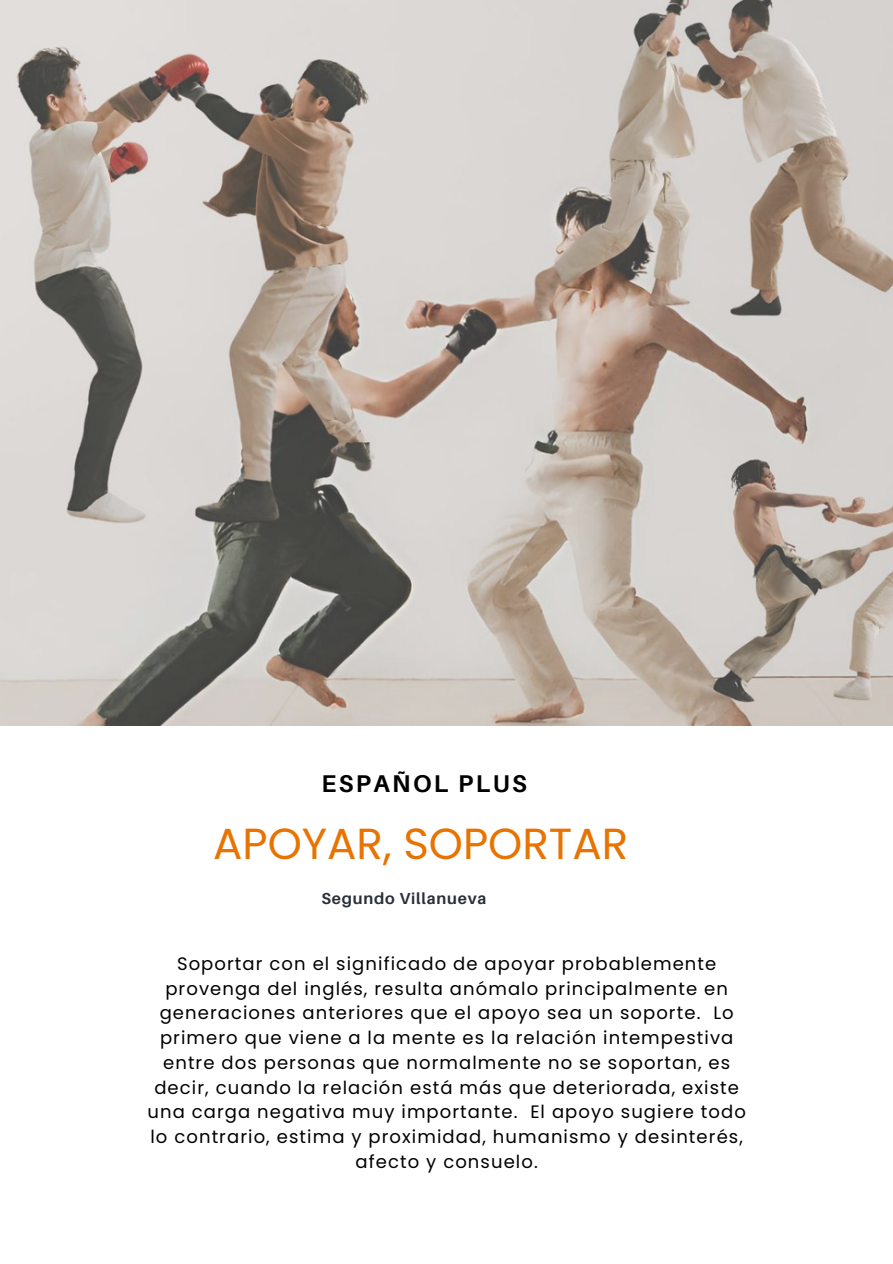
<style>
.page{position:relative;width:893px;height:1264px;background:#fff}
.page>*{position:absolute;margin:0;border:0;box-sizing:border-box;transform-origin:0 0}
.t1{font:43.5px "Poppins";color:#e87300}
.t2{font:700 24.15px "Aileron";letter-spacing:.1em;color:#000}
.t3{font:18px/24.8px "Poppins";letter-spacing:.06em;color:#000;text-align:center}
.t4{font:700 15.9px "Aileron";letter-spacing:.05em;color:#282f3a}
</style>
<div class="page">
<img style="left:0;top:0;width:892px;height:725px">
<h2 class="t2" style="left:321px;top:768px;width:207px">ESPAÑOL PLUS</h2>
<h1 class="t1" style="left:213px;top:813px;width:416px">APOYAR, SOPORTAR</h1>
<p class="t4" style="left:321px;top:888px;width:166px">Segundo Villanueva</p>
<h3 class="t3" style="left:147px;top:951px;width:600px">Soportar con el significado de apoyar probablemente provenga del inglés, resulta anómalo principalmente en generaciones anteriores que el apoyo sea un soporte. Lo primero que viene a la mente es la relación intempestiva entre dos personas que normalmente no se soportan, es decir, cuando la relación está más que deteriorada, existe una carga negativa muy importante. El apoyo sugiere todo lo contrario, estima y proximidad, humanismo y desinterés, afecto y consuelo.</h3>
</div>
